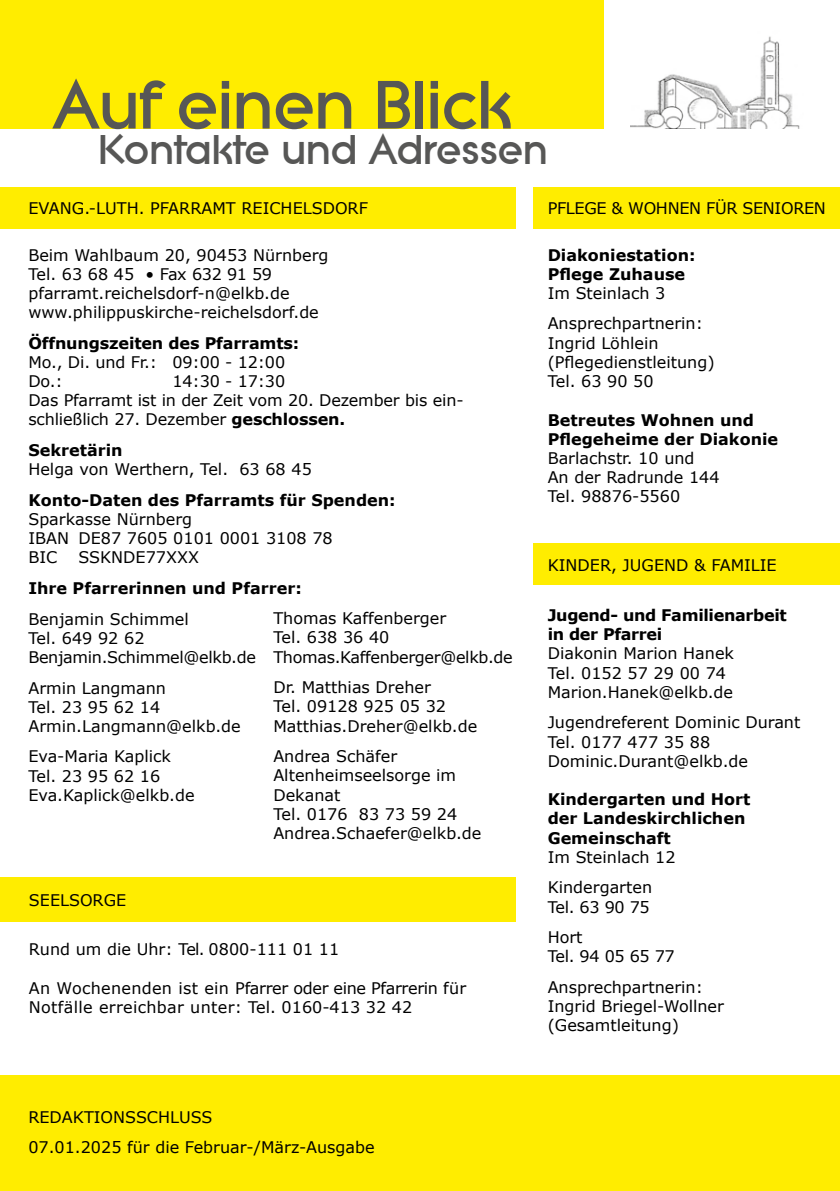
<style>
.page{position:relative;width:840px;height:1191px;background:#fff}
.page>*{position:absolute;margin:0;border:0;box-sizing:border-box;transform-origin:0 0}
.t1{font:800 66px "Brad Becker";color:#575756}
.t2{font:800 40.4px "Brad Becker";color:#575756}
.t3{font:16px/19.2px "Verdana";color:#000}
.t4{font:700 16px/19.2px "Verdana";color:#000}
.t5{font:16px/19.2px "Verdana";letter-spacing:-.02em;color:#000}
.t6{font:16px/19.2px "Verdana";letter-spacing:.02em;color:#000}
.t7{font:700 16px/19.2px "Verdana";letter-spacing:-.02em;color:#000}
.s1{font-weight:700}
</style>
<div class="page">
<div style="left:0;top:1075px;width:839px;height:116px;background:#ffed00"></div>
<div style="left:0;top:187px;width:514px;height:42px;background:#ffed00"></div>
<div style="left:533px;top:187px;width:306px;height:42px;background:#ffed00"></div>
<div style="left:533px;top:543px;width:306px;height:42px;background:#ffed00"></div>
<div style="left:0;top:877px;width:514px;height:45px;background:#ffed00"></div>
<div style="left:0;top:0;width:604px;height:128px;background:#ffed00"></div>
<img style="left:630px;top:36px;width:170px;height:92px">
<h1 class="t1" style="left:53px;top:67px;width:460px">Auf einen Blick</h1>
<h2 class="t2" style="left:98px;top:126px;width:450px">Kontakte und Adressen</h2>
<p class="t3" style="left:28px;top:198px;width:341px">EVANG.-LUTH. PFARRAMT REICHELSDORF</p>
<p class="t3" style="left:28px;top:245px;width:301px">Beim Wahlbaum 20, 90453 Nürnberg Tel. 63 68 45 • Fax 632 91 59 pfarramt.reichelsdorf-n@elkb.de www.philippuskirche-reichelsdorf.de</p>
<p class="t4" style="left:28px;top:333px;width:272px">Öffnungszeiten des Pfarramts:</p>
<p class="t3" style="left:28px;top:353px;width:258px">Mo., Di. und Fr.: 09:00 - 12:00<br>Do.:</p>
<p class="t3" style="left:28px;top:372px;width:436px;text-indent:144px">14:30 - 17:30<br>Das Pfarramt ist in der Zeit vom 20. Dezember bis ein&shy;schließlich 27. Dezember <span class="s1">geschlossen.</span></p>
<p class="t4" style="left:28px;top:441px;width:96px">Sekretärin</p>
<p class="t3" style="left:28px;top:460px;width:285px">Helga von Werthern, Tel. 63 68 45</p>
<p class="t4" style="left:28px;top:490px;width:368px">Konto-Daten des Pfarramts für Spenden:</p>
<p class="t3" style="left:28px;top:510px;width:306px">Sparkasse Nürnberg<br>IBAN DE87 7605 0101 0001 3108 78<br>BIC</p>
<p class="t3" style="left:78px;top:548px;width:122px">SSKNDE77XXX</p>
<p class="t4" style="left:28px;top:578px;width:275px">Ihre Pfarrerinnen und Pfarrer:</p>
<p class="t3" style="left:28px;top:609px;width:229px">Benjamin Schimmel<br>Tel. 649 92 62<br>Benjamin.Schimmel@elkb.de</p>
<p class="t3" style="left:28px;top:678px;width:214px">Armin Langmann<br>Tel. 23 95 62 14<br>Armin.Langmann@elkb.de</p>
<p class="t3" style="left:28px;top:747px;width:168px">Eva-Maria Kaplick<br>Tel. 23 95 62 16<br>Eva.Kaplick@elkb.de</p>
<p class="t5" style="left:273px;top:609px;width:241px">Thomas Kaffenberger<br>Tel. 638 36 40<br>Thomas.Kaffenberger@elkb.de</p>
<p class="t3" style="left:273px;top:678px;width:205px">Dr. Matthias Dreher<br>Tel. 09128 925 05 32<br>Matthias.Dreher@elkb.de</p>
<p class="t3" style="left:273px;top:747px;width:209px">Andrea Schäfer<br>Altenheimseelsorge im<br>Dekanat<br>Tel. 0176 83 73 59 24<br>Andrea.Schaefer@elkb.de</p>
<p class="t3" style="left:29px;top:890px;width:99px">SEELSORGE</p>
<p class="t3" style="left:29px;top:940px;width:311px">Rund um die Uhr: Tel. 0800-111 01 11</p>
<p class="t6" style="left:29px;top:978px;width:438px">An Wochenenden ist ein Pfarrer oder eine Pfarrerin für<br>Notfälle erreichbar unter: Tel. 0160-413 32 42</p>
<p class="t3" style="left:28px;top:1101px;width:347px;line-height:30.6px">REDAKTIONSSCHLUSS<br>07.01.2025 für die Februar-/März-Ausgabe</p>
<p class="t5" style="left:547px;top:198px;width:279px">PFLEGE &amp; WOHNEN FÜR SENIOREN</p>
<p class="t4" style="left:547px;top:245px;width:149px">Diakoniestation:<br>Pflege Zuhause</p>
<p class="t3" style="left:547px;top:278px;width:157px;line-height:30.6px">Im Steinlach 3<br>Ansprechpartnerin:</p>
<p class="t3" style="left:547px;top:333px;width:168px">Ingrid Löhlein (Pflegedienstleitung)<br>Tel. 63 90 50</p>
<p class="t4" style="left:547px;top:410px;width:232px">Betreutes Wohnen und<br>Pflegeheime der Diakonie</p>
<p class="t3" style="left:547px;top:449px;width:173px">Barlachstr. 10 und<br>An der Radrunde 144<br>Tel. 98876-5560</p>
<p class="t3" style="left:547px;top:556px;width:230px">KINDER, JUGEND &amp; FAMILIE</p>
<p class="t7" style="left:547px;top:606px;width:240px">Jugend- und Familienarbeit in der Pfarrei</p>
<p class="t3" style="left:547px;top:644px;width:188px">Diakonin Marion Hanek<br>Tel. 0152 57 29 00 74<br>Marion.Hanek@elkb.de</p>
<p class="t3" style="left:547px;top:713px;width:254px">Jugendreferent Dominic Durant<br>Tel. 0177 477 35 88<br>Dominic.Durant@elkb.de</p>
<p class="t4" style="left:547px;top:790px;width:204px">Kindergarten und Hort der Landeskirchlichen<br>Gemeinschaft</p>
<p class="t3" style="left:547px;top:842px;width:129px;line-height:30.6px">Im Steinlach 12<br>Kindergarten</p>
<p class="t5" style="left:547px;top:891px;width:103px;line-height:30.6px">Tel. 63 90 75<br>Hort</p>
<p class="t3" style="left:547px;top:941px;width:157px;line-height:30.6px">Tel. 94 05 65 77<br>Ansprechpartnerin:</p>
<p class="t3" style="left:547px;top:997px;width:178px">Ingrid Briegel-Wollner (Gesamtleitung)</p>
</div>
